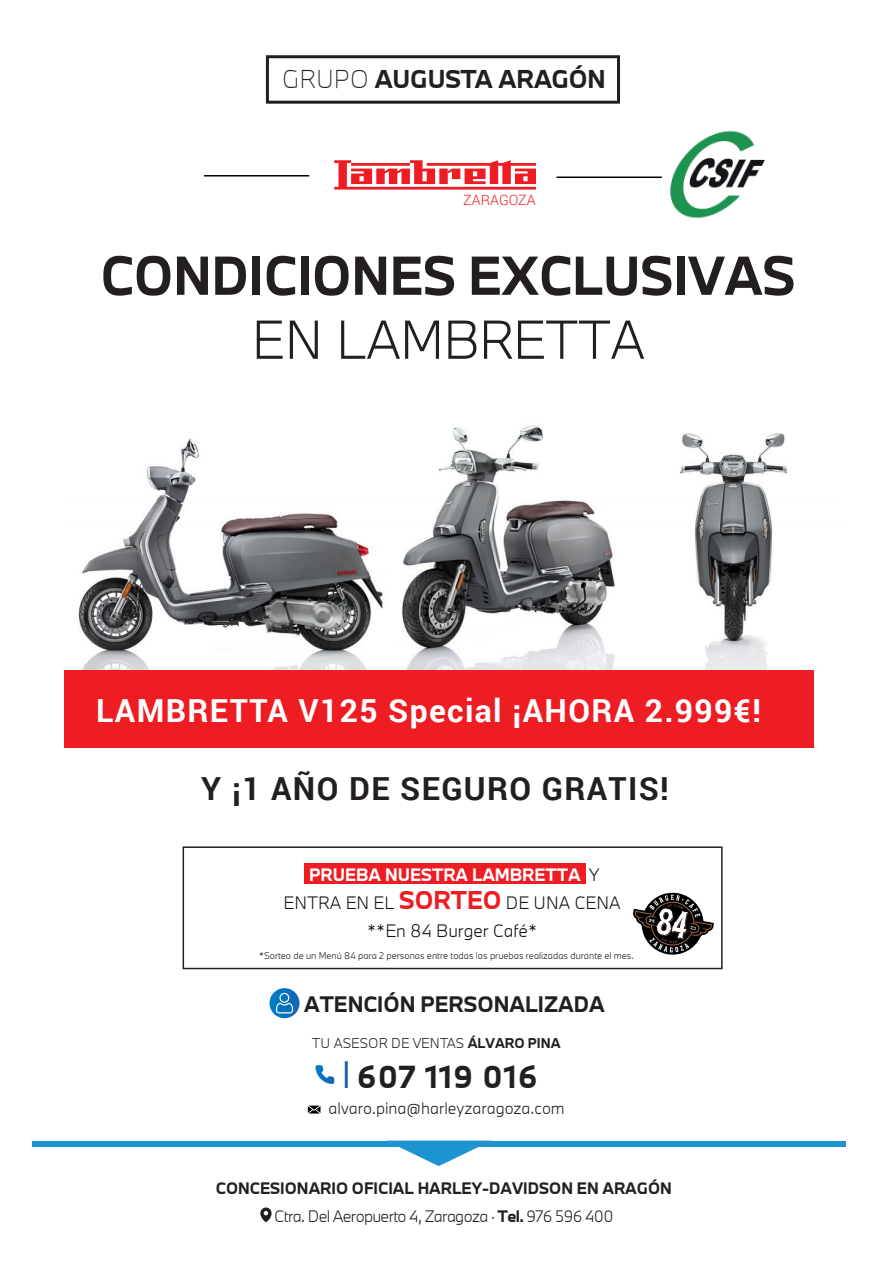
<style>
.page{position:relative;width:893px;height:1263px;background:#fff}
.page>*{position:absolute;margin:0;border:0;box-sizing:border-box;transform-origin:0 0}
.t1{font:700 50.7px "BMW Type Next Latin TT";color:#231f20}
.t2{font:300 50.7px "BMW Type Next Latin TT";letter-spacing:-.02em;color:#231f20}
.t3{font:700 31.8px "Roboto";letter-spacing:.045em;color:#fff}
.t4{font:700 31.8px "Roboto";letter-spacing:.045em;color:#231f20}
.t5{font:700 29.7px "BMW Type Next Latin TT";letter-spacing:.05em;color:#231f20}
.t6{font:700 24.15px "BMW Type Next Latin TT";color:#231f20}
.t7{font:700 21px "BMW Type Next Latin TT";color:#231f20}
.t8{font:300 16.8px/27.9px "BMW Type Next Latin TT";color:#111416;text-align:center}
.t9{font:700 15.45px/27.6px "BMW Type Next Latin TT";color:#231f20;text-align:center}
.t10{font:300 15.45px "BMW Type Next Latin TT";color:#231f20}
.t11{font:300 14.25px "Roboto";color:#ee1d23}
.t12{font:300 13.2px "BMW Type Next Latin TT";color:#231f20}
.t13{font:300 9px "BMW Type Next Latin TT";color:#111416}
.s1{font-weight:100}
.s2{font-weight:700;color:#fff}
.s3{font-weight:700;font-size:24px;color:#ee1d23}
.s4{font-weight:700}
.s5{font-weight:300}
</style>
<div class="page">
<div style="left:304px;top:863px;width:282px;height:21px;background:#ee1d23"></div>
<hr style="left:345px;top:1061px;width:3px;height:27px;background:#2364b1">
<svg style="left:308px;top:1105px;width:12px;height:8px"></svg>
<svg style="left:315px;top:1065px;width:19px;height:19px"></svg>
<svg style="left:260px;top:1207px;width:12px;height:15px"></svg>
<svg style="left:269px;top:988px;width:31px;height:30px"></svg>
<svg style="left:276px;top:993px;width:17px;height:20px"></svg>
<div style="left:32px;top:1140px;width:814px;height:6px;background:#1e93d2"></div>
<svg style="left:386px;top:1140px;width:106px;height:26px"></svg>
<img style="left:670px;top:130px;width:95px;height:89px">
<div style="left:266px;top:55px;width:354px;height:49px;border:3px solid #231f20"></div>
<hr style="left:204px;top:175px;width:105px;height:2px;background:#000001">
<hr style="left:556px;top:177px;width:106px;height:1px;background:#000001">
<div style="left:183px;top:846px;width:540px;height:123px;border:2px solid #231f20"></div>
<svg style="left:334px;top:160px;width:202px;height:30px"></svg>
<img style="left:78px;top:425px;width:710px;height:245px">
<div style="left:65px;top:670px;width:749px;height:78px;background:#ee1d23"></div>
<svg style="left:633px;top:892px;width:81px;height:63px"></svg>
<h3 class="t6" style="left:282px;top:63px;width:326px"><span class="s1">GRUPO</span> AUGUSTA ARAGÓN</h3>
<p class="t11" style="left:463px;top:190px;width:74px">ZARAGOZA</p>
<h1 class="t1" style="left:100px;top:241px;width:696px">CONDICIONES EXCLUSIVAS</h1>
<h1 class="t2" style="left:252px;top:305px;width:395px">EN LAMBRETTA</h1>
<h2 class="t3" style="left:96px;top:688px;width:666px">LAMBRETTA V125 Special ¡AHORA 2.999€!</h2>
<h2 class="t4" style="left:201px;top:767px;width:469px">Y ¡1 AÑO DE SEGURO GRATIS!</h2>
<p class="t8" style="left:284px;top:860px;width:339px"><span class="s2">PRUEBA NUESTRA LAMBRETTA</span> Y<br>ENTRA EN EL <span class="s3">SORTEO</span> DE UNA CENA **En 84 Burger Café*</p>
<p class="t13" style="left:259px;top:950px;width:376px">*Sorteo de un Menú 84 para 2 personas entre todas las pruebas realizadas durante el mes.</p>
<h3 class="t7" style="left:304px;top:989px;width:302px">ATENCIÓN PERSONALIZADA</h3>
<p class="t12" style="left:312px;top:1034px;width:250px">TU ASESOR DE VENTAS <span class="s4">ÁLVARO PINA</span></p>
<h3 class="t5" style="left:357px;top:1056px;width:182px">607 119 016</h3>
<p class="t10" style="left:329px;top:1097px;width:238px">alvaro.pina@harleyzaragoza.com</p>
<p class="t9" style="left:216px;top:1174px;width:457px">CONCESIONARIO OFICIAL HARLEY-DAVIDSON EN ARAGÓN<br><span class="s5">Ctra. Del Aeropuerto 4, Zaragoza ·</span> Tel. <span class="s5">976 596 400</span></p>
</div>
